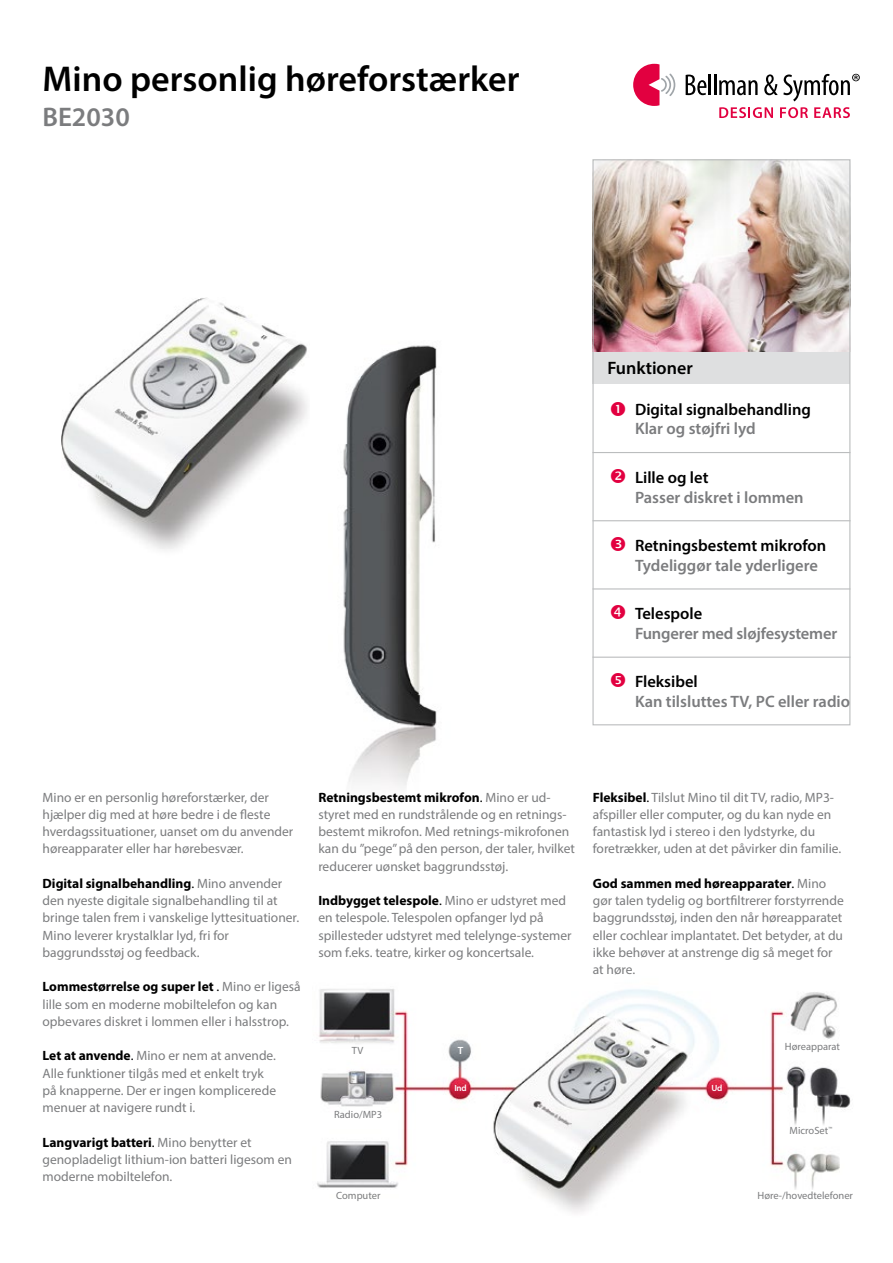
<style>
.page{position:relative;width:893px;height:1263px;background:#fff}
.page>*{position:absolute;margin:0;border:0;box-sizing:border-box;transform-origin:0 0}
.t1{font:600 36px "Myriad Pro";color:#000}
.t2{font:600 27px "Myriad Pro";color:#7b7c7e}
.t3{font:600 18px "Myriad Pro";color:#000}
.t4{font:600 16.5px "Myriad Pro";color:#7b7c7e}
.t5{font:600 16.5px "Myriad Pro";color:#000}
.t6{font:13.5px/17.2px "Myriad Pro";color:#7b7c7e}
.t7{font:10.5px "Myriad Pro";color:#7b7c7e}
.t8{font:600 10.5px "Myriad Pro";color:#fff}
.t9{font:600 9px "Myriad Pro";color:#fff}
.s1{font-weight:700;color:#000}
.s2{color:#000}
</style>
<div class="page">
<div style="left:592px;top:351px;width:258px;height:33px;background:#dedfe0"></div>
<img style="left:594px;top:161px;width:254px;height:190px">
<div style="left:592px;top:159px;width:258px;height:566px;border:1px solid #bbbdbe"></div>
<img style="left:62px;top:298px;width:245px;height:252px">
<img style="left:343px;top:345px;width:94px;height:441px">
<img style="left:317px;top:989px;width:534px;height:224px">
<hr style="left:592px;top:452px;width:258px;height:1px;background:#bbbdbe">
<hr style="left:593px;top:520px;width:257px;height:1px;background:#bbbdbe">
<hr style="left:592px;top:588px;width:258px;height:1px;background:#bbbdbe">
<hr style="left:592px;top:657px;width:258px;height:1px;background:#bbbdbe">
<svg style="left:686px;top:75px;width:20px;height:20px"></svg>
<hr style="left:709px;top:74px;width:2px;height:21px;background:#000">
<hr style="left:714px;top:74px;width:2px;height:21px;background:#000">
<svg style="left:719px;top:80px;width:39px;height:15px"></svg>
<svg style="left:633px;top:64px;width:42px;height:42px"></svg>
<svg style="left:764px;top:74px;width:96px;height:27px"></svg>
<svg style="left:719px;top:107px;width:54px;height:11px"></svg>
<svg style="left:780px;top:107px;width:28px;height:11px"></svg>
<svg style="left:814px;top:107px;width:36px;height:11px"></svg>
<svg style="left:592px;top:468px;width:2px;height:16px"></svg>
<svg style="left:592px;top:537px;width:2px;height:15px"></svg>
<svg style="left:592px;top:605px;width:2px;height:15px"></svg>
<svg style="left:592px;top:673px;width:2px;height:15px"></svg>
<h1 class="t1" style="left:43px;top:56px;width:479px">Mino personlig høreforstærker</h1>
<h2 class="t2" style="left:43px;top:100px;width:89px">BE2030</h2>
<h3 class="t3" style="left:607px;top:356px;width:87px">Funktioner</h3>
<p class="t5" style="left:635px;top:398px;width:177px">Digital signalbehandling</p>
<p class="t4" style="left:635px;top:418px;width:122px">Klar og støjfri lyd</p>
<p class="t5" style="left:635px;top:467px;width:75px">Lille og let</p>
<p class="t4" style="left:635px;top:486px;width:170px">Passer diskret i lommen</p>
<p class="t5" style="left:635px;top:535px;width:193px">Retningsbestemt mikrofon</p>
<p class="t4" style="left:635px;top:555px;width:185px">Tydeliggør tale yderligere</p>
<p class="t5" style="left:635px;top:603px;width:69px">Telespole</p>
<p class="t4" style="left:635px;top:623px;width:204px">Fungerer med sløjfesystemer</p>
<p class="t5" style="left:635px;top:671px;width:64px">Fleksibel</p>
<p class="t4" style="left:635px;top:691px;width:217px">Kan tilsluttes TV, PC eller radio</p>
<p class="t6" style="left:43px;top:788px;width:252px">Mino er en personlig høreforstærker, der hjælper dig med at høre bedre i de fleste hverdagssituationer, uanset om du anvender høreapparater eller har hørebesvær.</p>
<p class="t6" style="left:43px;top:874px;width:258px"><span class="s1">Digital signalbehandling</span><span class="s2">.</span> Mino anvender den nyeste digitale signalbehandling til at bringe talen frem i vanskelige lyttesituationer.<br>Mino leverer krystalklar lyd, fri for baggrundsstøj og feedback.</p>
<p class="t6" style="left:43px;top:978px;width:260px"><span class="s1">Lommestørrelse og super let</span> <span class="s2">.</span> Mino er ligeså lille som en moderne mobiltelefon og kan opbevares diskret i lommen eller i halsstrop.</p>
<p class="t6" style="left:43px;top:1047px;width:235px"><span class="s1">Let at anvende</span><span class="s2">.</span> Mino er nem at anvende.<br>Alle funktioner tilgås med et enkelt tryk på knapperne. Der er ingen komplicerede menuer at navigere rundt i.</p>
<p class="t6" style="left:43px;top:1133px;width:251px"><span class="s1">Langvarigt batteri</span><span class="s2">.</span> Mino benytter et genopladeligt lithium-ion batteri ligesom en moderne mobiltelefon.</p>
<p class="t6" style="left:318px;top:788px;width:258px"><span class="s1">Retningsbestemt mikrofon</span><span class="s2">.</span> Mino er ud&shy;styret med en rundstrålende og en retnings&shy;bestemt mikrofon. Med retnings-mikrofonen kan du ”pege” på den person, der taler, hvilket reducerer uønsket baggrundsstøj.</p>
<p class="t6" style="left:318px;top:892px;width:255px"><span class="s1">Indbygget telespole</span><span class="s2">.</span> Mino er udstyret med en telespole. Telespolen opfanger lyd på spillesteder udstyret med telelynge-systemer som f.eks. teatre, kirker og koncertsale.</p>
<p class="t6" style="left:593px;top:788px;width:250px"><span class="s1">Fleksibel</span><span class="s2">.</span> Tilslut Mino til dit TV, radio, MP3- afspiller eller computer, og du kan nyde en fantastisk lyd i stereo i den lydstyrke, du foretrækker, uden at det påvirker din familie.</p>
<p class="t6" style="left:593px;top:874px;width:252px"><span class="s1">God sammen med høreapparater</span><span class="s2">.</span> Mino gør talen tydelig og bortfiltrerer forstyrrende baggrundsstøj, inden den når høreapparatet eller cochlear implantatet. Det betyder, at du ikke behøver at anstrenge dig så meget for at høre.</p>
<p class="t7" style="left:352px;top:1044px;width:13px">TV</p>
<p class="t7" style="left:334px;top:1108px;width:49px">Radio/MP3</p>
<p class="t7" style="left:336px;top:1189px;width:46px">Computer</p>
<p class="t8" style="left:458px;top:1044px;width:7px">T</p>
<p class="t9" style="left:454px;top:1082px;width:14px">Ind</p>
<p class="t9" style="left:711px;top:1082px;width:12px">Ud</p>
<p class="t7" style="left:785px;top:1040px;width:57px">Høreapparat</p>
<p class="t7" style="left:789px;top:1124px;width:44px">MicroSet<sup>™</sup></p>
<p class="t7" style="left:757px;top:1189px;width:97px">Høre-/hovedtelefoner</p>
</div>
